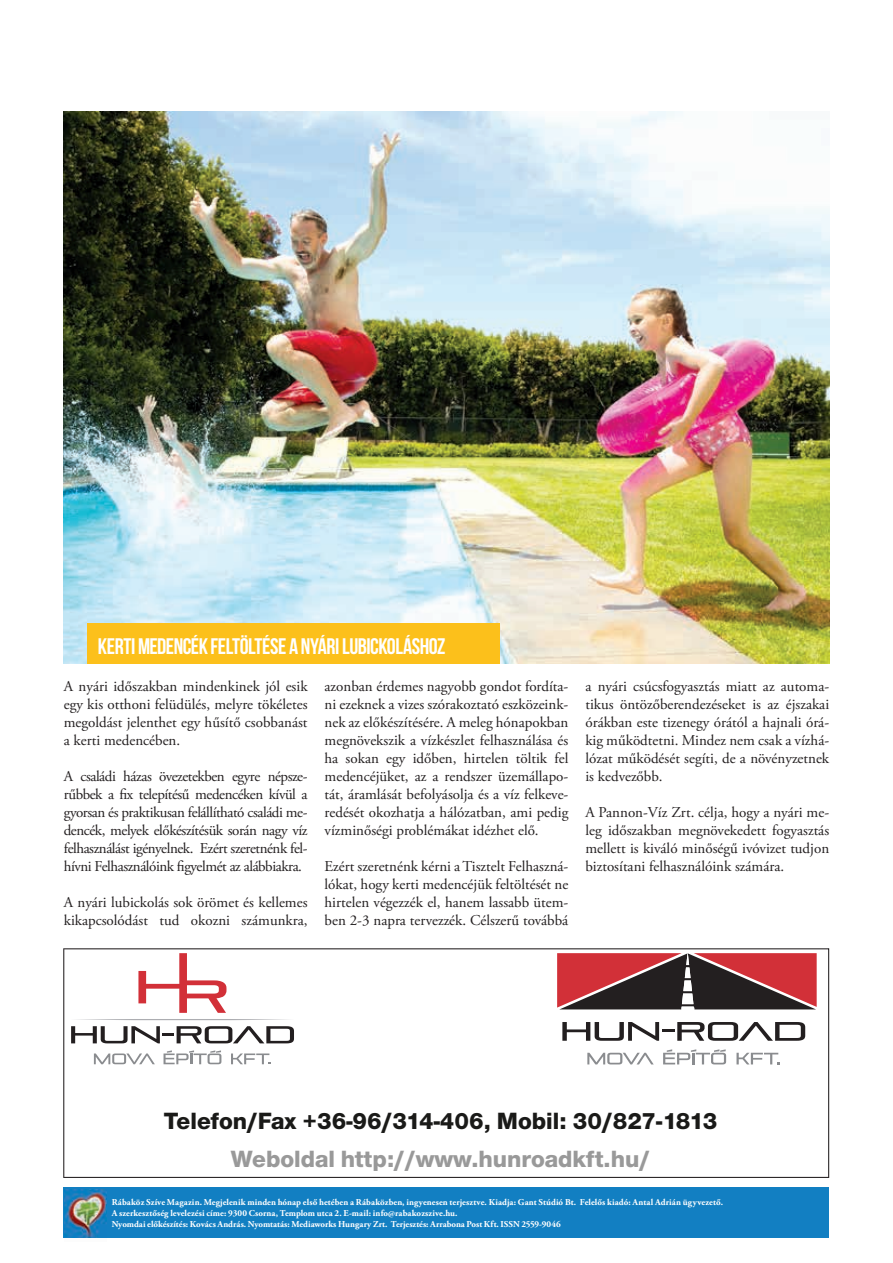
<style>
.page{position:relative;width:893px;height:1263px;background:#fff}
.page>*{position:absolute;margin:0;border:0;box-sizing:border-box;transform-origin:0 0}
.t1{font:24.45px "Nimbus San Nov TOT Hea";color:#1a1a18}
.t2{font:24.45px "Nimbus San Nov TOT Hea";color:#999}
.t3{font:22.5px "Bebas Neue";letter-spacing:-.025em;color:#fff}
.t4{font:15px/18px "Adobe Garamond Pro";color:#231f20;text-align:justify}
.t5{font:15px "Bebas Neue";color:#fff}
.t6{font:700 9px/10.8px "Adobe Garamond Pro";letter-spacing:.005em;color:#fff}
</style>
<div class="page">
<svg style="left:63px;top:948px;width:766px;height:230px"></svg>
<div style="left:64px;top:1187px;width:765px;height:51px;background:#127fc2"></div>
<img style="left:64px;top:1189px;width:43px;height:49px">
<img style="left:64px;top:111px;width:765px;height:552px">
<div style="left:87px;top:623px;width:413px;height:40px;background:#fcc01b"></div>
<h2 class="t3" style="left:98px;top:634px;width:349px">KERTI MEDENCÉK FELTÖLTÉSE A NYÁRI LUBICKOLÁSHOZ</h2>
<p class="t4" style="left:64px;top:678px;width:245px">A nyári időszakban mindenkinek jól esik egy kis otthoni felüdülés, melyre tökéletes megoldást jelenthet egy hűsítő csobbanást a kerti medencében.</p>
<p class="t4" style="left:64px;top:768px;width:245px">A családi házas övezetekben egyre népsze&shy;rűbbek a fix telepítésű medencéken kívül a gyorsan és praktikusan felállítható családi me&shy;dencék, melyek előkészítésük során nagy víz felhasználást igényelnek. Ezért szeretnénk fel&shy;hívni Felhasználóink figyelmét az alábbiakra.</p>
<p class="t4" style="left:64px;top:894px;width:245px">A nyári lubickolás sok örömet és kellemes kikapcsolódást tud okozni számunkra,</p>
<p class="t4" style="left:325px;top:678px;width:245px">azonban érdemes nagyobb gondot fordíta&shy;ni ezeknek a vizes szórakoztató eszközeink&shy;nek az előkészítésére. A meleg hónapokban megnövekszik a vízkészlet felhasználása és ha sokan egy időben, hirtelen töltik fel medencéjüket, az a rendszer üzemállapo&shy;tát, áramlását befolyásolja és a víz felkeve&shy;redését okozhatja a hálózatban, ami pedig vízminőségi problémákat idézhet elő.</p>
<p class="t4" style="left:325px;top:858px;width:245px">Ezért szeretnénk kérni a Tisztelt Felhaszná&shy;lókat, hogy kerti medencéjük feltöltését ne hirtelen végezzék el, hanem lassabb ütem&shy;ben 2-3 napra tervezzék. Célszerű továbbá</p>
<p class="t4" style="left:585px;top:678px;width:245px">a nyári csúcsfogyasztás miatt az automa&shy;tikus öntözőberendezéseket is az éjszakai órákban este tizenegy órától a hajnali órá&shy;kig működtetni. Mindez nem csak a vízhá&shy;lózat működését segíti, de a növényzetnek is kedvezőbb.</p>
<p class="t4" style="left:585px;top:804px;width:245px">A Pannon-Víz Zrt. célja, hogy a nyári me&shy;leg időszakban megnövekedett fogyasztás mellett is kiváló minőségű ivóvizet tudjon biztosítani felhasználóink számára.</p>
<h1 class="t1" style="left:164px;top:1107px;width:555px">Telefon/Fax +36-96/314-406, Mobil: 30/827-1813</h1>
<h1 class="t2" style="left:231px;top:1145px;width:421px">Weboldal http://www.hunroadkft.hu/</h1>
<p class="t6" style="left:112px;top:1197px;width:613px">Rábaköz Szíve Magazin. Megjelenik minden hónap első hetében a Rábaközben, ingyenesen terjesztve. Kiadja: Gant Stúdió Bt. Felelős kiadó: Antal Adrián ügyvezető.<br>A szerkesztőség levelezési címe: 9300 Csorna, Templom utca 2. E-mail: info@rabakozszive.hu.<br>Nyomdai előkészítés: Kovács András. Nyomtatás: Mediaworks Hungary Zrt. Terjesztés: Arrabona Post Kft. ISSN 2559-9046</p>
<p class="t5" style="left:69px;top:1197px;width:237px">RÁBAKÖZ SZÍVE MAGAZIN - INFO@RABAKOZSZIVE.HU</p>
</div>
